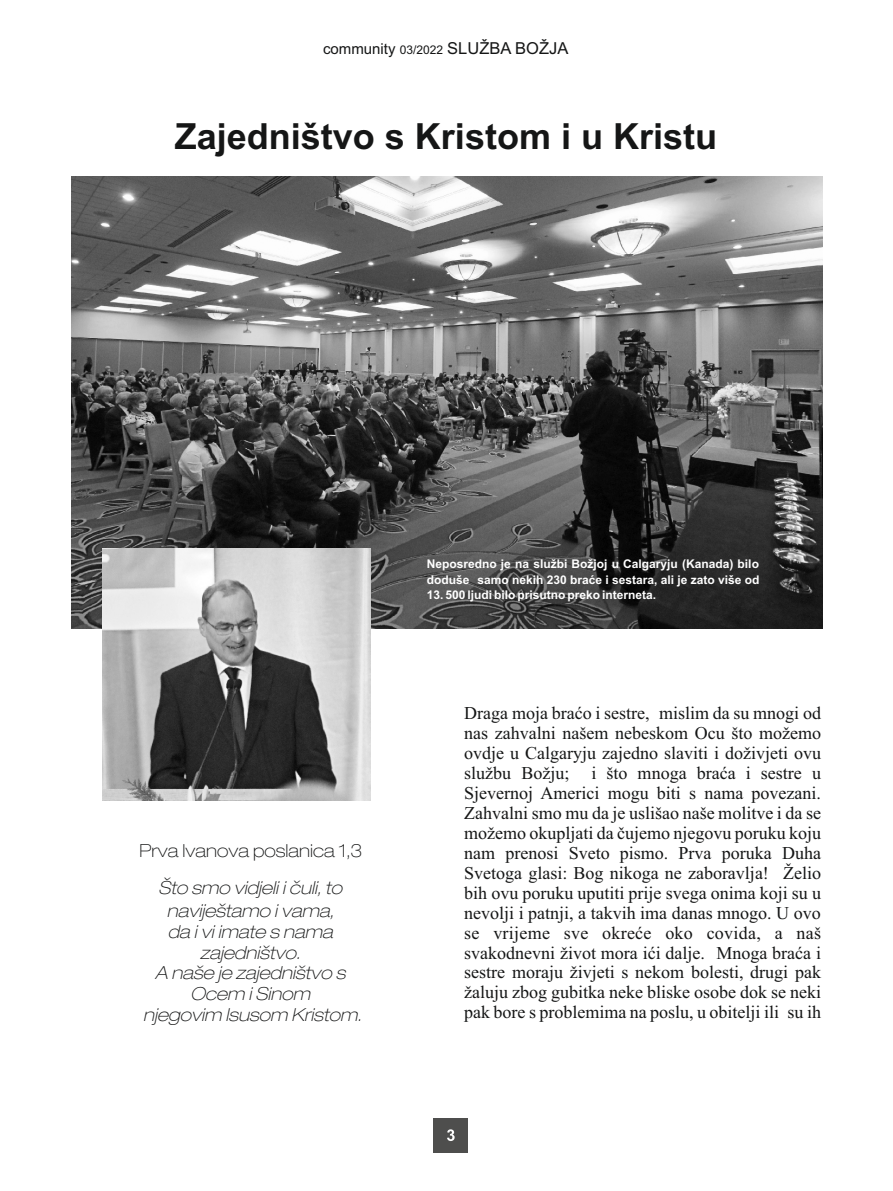
<style>
.page{position:relative;width:893px;height:1191px;background:#fff}
.page>*{position:absolute;margin:0;border:0;box-sizing:border-box;transform-origin:0 0}
.t1{font:700 36px "Arial";color:#151616}
.t2{font:18px/20px "Times New Roman";color:#151616;text-align:justify}
.t3{font:italic 100 expanded 18px/20.7px "Helvetica Neue LT Pro";color:#151616;text-align:center}
.t4{font:100 expanded 18px "Helvetica Neue LT Pro";color:#151616}
.t5{font:16.5px "Arial";color:#151616}
.t6{font:700 12px/15.8px "Arial";color:#fff}
.s1{font-size:15px}
.s2{font-size:12px}
</style>
<div class="page">
<div style="left:433px;top:1118px;width:34px;height:34px;background:#4e4e4d"></div>
<svg style="left:447px;top:1129px;width:8px;height:12px"></svg>
<img style="left:72px;top:176px;width:750px;height:452px">
<img style="left:103px;top:549px;width:267px;height:251px">
<p class="t5" style="left:323px;top:42px;width:247px"><span class="s1">community</span> <span class="s2">03/2022</span> SLUŽBA BOŽJA</p>
<h1 class="t1" style="left:175px;top:123px;width:544px">Zajedništvo s Kristom i u Kristu</h1>
<p class="t4" style="left:139px;top:843px;width:224px">Prva Ivanova poslanica 1,3</p>
<p class="t3" style="left:158px;top:878px;width:185px;line-height:23.2px">Što smo vidjeli i čuli, to naviještamo i vama,</p>
<p class="t3" style="left:143px;top:924px;width:220px">da i vi imate s nama zajedništvo.<br>A naše je zajedništvo s<br>Ocem i Sinom<br>njegovim Isusom Kristom.</p>
<p class="t6" style="left:427px;top:557px;width:334px">Neposredno je na službi Božjoj u Calgaryju (Kanada) bilo doduše samo nekih 230 braće i sestara, ali je zato više od</p>
<p class="t6" style="left:427px;top:588px;width:231px">13. 500 ljudi bilo prisutno preko interneta.</p>
<p class="t2" style="left:464px;top:705px;width:358px">Draga moja braćo i sestre, mislim da su mnogi od nas zahvalni našem nebeskom Ocu što možemo ovdje u Calgaryju zajedno slaviti i doživjeti ovu službu Božju; i što mnoga braća i sestre u Sjevernoj Americi mogu biti s nama povezani.<br>Zahvalni smo mu da je uslišao naše molitve i da se možemo okupljati da čujemo njegovu poruku koju nam prenosi Sveto pismo. Prva poruka Duha Svetoga glasi: Bog nikoga ne zaboravlja! Želio bih ovu poruku uputiti prije svega onima koji su u nevolji i patnji, a takvih ima danas mnogo. U ovo se vrijeme sve okreće oko covida, a naš svakodnevni život mora ići dalje. Mnoga braća i sestre moraju živjeti s nekom bolesti, drugi pak žaluju zbog gubitka neke bliske osobe dok se neki pak bore s problemima na poslu, u obitelji ili su ih</p>
</div>
